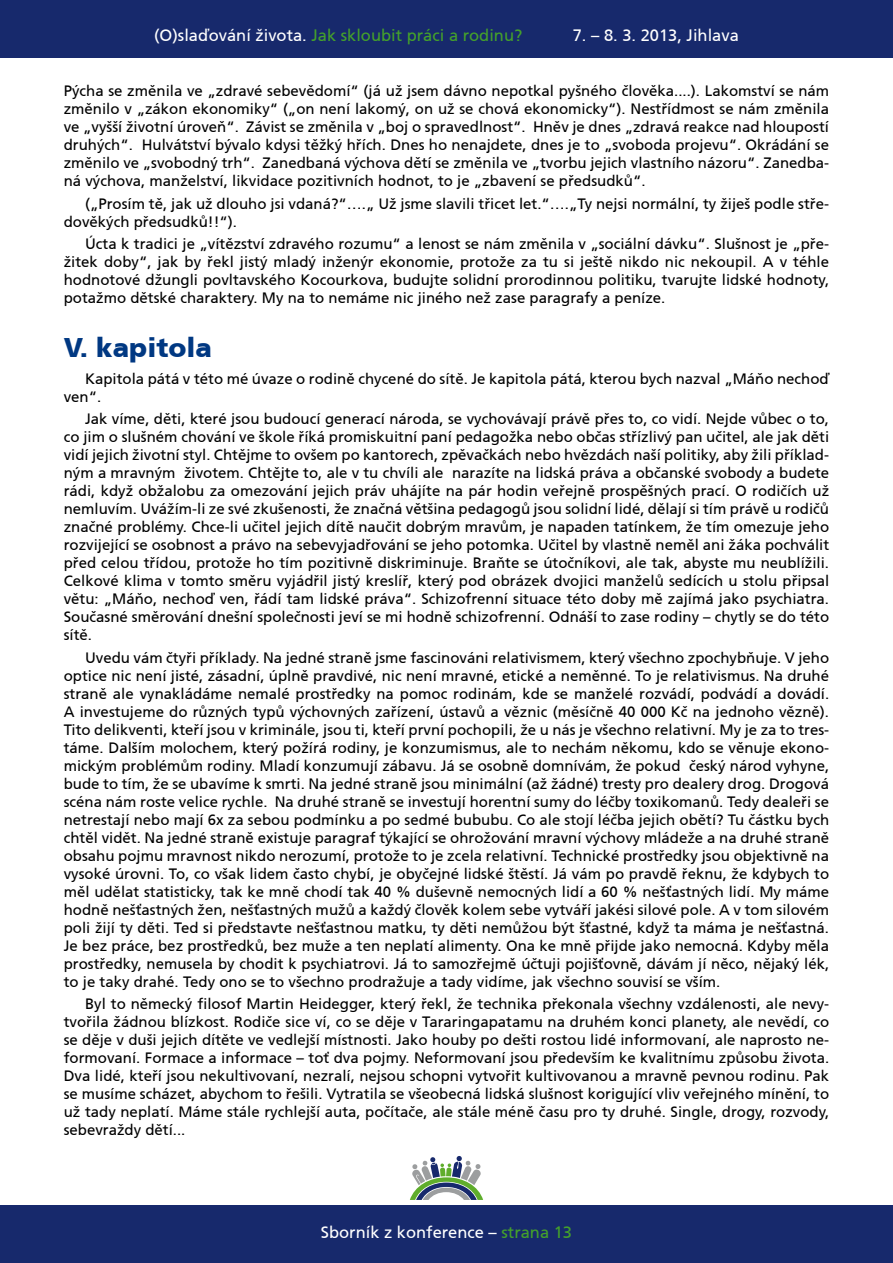
<style>
.page{position:relative;width:893px;height:1263px;background:#fff}
.page>*{position:absolute;margin:0;border:0;box-sizing:border-box;transform-origin:0 0}
.t1{font:900 27px "Frutiger CE";color:#003882}
.t2{font:16.5px "Frutiger CE";color:#fff}
.t3{font:16.5px "Frutiger CE";color:#44a12b}
.t4{font:15px/18px "Frutiger CE";color:#000;text-align:justify}
.s1{color:#fff}
.s2{color:#44a12b}
</style>
<div class="page">
<div style="left:0;top:1205px;width:893px;height:58px;background:#17296c"></div>
<div style="left:0;top:0;width:893px;height:58px;background:#17296c"></div>
<svg style="left:410px;top:1156px;width:73px;height:44px"></svg>
<p class="t3" style="left:154px;top:26px;width:370px"><span class="s1">(O)slaďování života.</span> Jak skloubit práci a rodinu?</p>
<p class="t2" style="left:573px;top:26px;width:168px">7. – 8. 3. 2013, Jihlava</p>
<p class="t4" style="left:64px;top:82px;width:767px">Pýcha se změnila ve „zdravé sebevědomí“ (já už jsem dávno nepotkal pyšného člověka....). Lakomství se nám změnilo v „zákon ekonomiky“ („on není lakomý, on už se chová ekonomicky“). Nestřídmost se nám změnila ve „vyšší životní úroveň“. Závist se změnila v „boj o spravedlnost“. Hněv je dnes „zdravá reakce nad hloupostí druhých“. Hulvátství bývalo kdysi těžký hřích. Dnes ho nenajdete, dnes je to „svoboda projevu“. Okrádání se změnilo ve „svobodný trh“. Zanedbaná výchova dětí se změnila ve „tvorbu jejich vlastního názoru“. Zanedba&shy;ná výchova, manželství, likvidace pozitivních hodnot, to je „zbavení se předsudků“.</p>
<p class="t4" style="left:64px;top:194px;width:767px;text-indent:21px">(„Prosím tě, jak už dlouho jsi vdaná?“….„ Už jsme slavili třicet let.“….„Ty nejsi normální, ty žiješ podle stře&shy;dověkých předsudků!!“).</p>
<p class="t4" style="left:64px;top:235px;width:767px;text-indent:21px">Úcta k tradici je „vítězství zdravého rozumu“ a lenost se nám změnila v „sociální dávku“. Slušnost je „pře&shy;žitek doby“, jak by řekl jistý mladý inženýr ekonomie, protože za tu si ještě nikdo nic nekoupil. A v téhle hodnotové džungli povltavského Kocourkova, budujte solidní prorodinnou politiku, tvarujte lidské hodnoty, potažmo dětské charaktery. My na to nemáme nic jiného než zase paragrafy a peníze.</p>
<h1 class="t1" style="left:64px;top:332px;width:150px">V. kapitola</h1>
<p class="t4" style="left:64px;top:370px;width:767px;text-indent:21px">Kapitola pátá v této mé úvaze o rodině chycené do sítě. Je kapitola pátá, kterou bych nazval „Máňo nechoď ven“.</p>
<p class="t4" style="left:64px;top:410px;width:767px;text-indent:21px">Jak víme, děti, které jsou budoucí generací národa, se vychovávají právě přes to, co vidí. Nejde vůbec o to, co jim o slušném chování ve škole říká promiskuitní paní pedagožka nebo občas střízlivý pan učitel, ale jak děti vidí jejich životní styl. Chtějme to ovšem po kantorech, zpěvačkách nebo hvězdách naší politiky, aby žili příklad&shy;ným a mravným životem. Chtějte to, ale v tu chvíli ale narazíte na lidská práva a občanské svobody a budete rádi, když obžalobu za omezování jejich práv uhájíte na pár hodin veřejně prospěšných prací. O rodičích už nemluvím. Uvážím-li ze své zkušenosti, že značná většina pedagogů jsou solidní lidé, dělají si tím právě u rodičů značné problémy. Chce-li učitel jejich dítě naučit dobrým mravům, je napaden tatínkem, že tím omezuje jeho rozvijející se osobnost a právo na sebevyjadřování se jeho potomka. Učitel by vlastně neměl ani žáka pochválit před celou třídou, protože ho tím pozitivně diskriminuje. Braňte se útočníkovi, ale tak, abyste mu neublížili.<br>Celkové klima v tomto směru vyjádřil jistý kreslíř, který pod obrázek dvojici manželů sedících u stolu připsal větu: „Máňo, nechoď ven, řádí tam lidské práva“. Schizofrenní situace této doby mě zajímá jako psychiatra.<br>Současné směrování dnešní společnosti jeví se mi hodně schizofrenní. Odnáší to zase rodiny – chytly se do této sítě.</p>
<p class="t4" style="left:64px;top:648px;width:767px;text-indent:21px">Uvedu vám čtyři příklady. Na jedné straně jsme fascinováni relativismem, který všechno zpochybňuje. V jeho optice nic není jisté, zásadní, úplně pravdivé, nic není mravné, etické a neměnné. To je relativismus. Na druhé straně ale vynakládáme nemalé prostředky na pomoc rodinám, kde se manželé rozvádí, podvádí a dovádí.<br>A investujeme do různých typů výchovných zařízení, ústavů a věznic (měsíčně 40 000 Kč na jednoho vězně).<br>Tito delikventi, kteří jsou v kriminále, jsou ti, kteří první pochopili, že u nás je všechno relativní. My je za to tres&shy;táme. Dalším molochem, který požírá rodiny, je konzumismus, ale to nechám někomu, kdo se věnuje ekono&shy;mickým problémům rodiny. Mladí konzumují zábavu. Já se osobně domnívám, že pokud český národ vyhyne, bude to tím, že se ubavíme k smrti. Na jedné straně jsou minimální (až žádné) tresty pro dealery drog. Drogová scéna nám roste velice rychle. Na druhé straně se investují horentní sumy do léčby toxikomanů. Tedy dealeři se netrestají nebo mají 6x za sebou podmínku a po sedmé bububu. Co ale stojí léčba jejich obětí? Tu částku bych chtěl vidět. Na jedné straně existuje paragraf týkající se ohrožování mravní výchovy mládeže a na druhé straně obsahu pojmu mravnost nikdo nerozumí, protože to je zcela relativní. Technické prostředky jsou objektivně na vysoké úrovni. To, co však lidem často chybí, je obyčejné lidské štěstí. Já vám po pravdě řeknu, že kdybych to měl udělat statisticky, tak ke mně chodí tak 40 % duševně nemocných lidí a 60 % nešťastných lidí. My máme hodně nešťastných žen, nešťastných mužů a každý člověk kolem sebe vytváří jakési silové pole. A v tom silovém poli žijí ty děti. Ted si představte nešťastnou matku, ty děti nemůžou být šťastné, když ta máma je nešťastná.<br>Je bez práce, bez prostředků, bez muže a ten neplatí alimenty. Ona ke mně přijde jako nemocná. Kdyby měla prostředky, nemusela by chodit k psychiatrovi. Já to samozřejmě účtuji pojišťovně, dávám jí něco, nějaký lék, to je taky drahé. Tedy ono se to všechno prodražuje a tady vidíme, jak všechno souvisí se vším.</p>
<p class="t4" style="left:64px;top:994px;width:767px;text-indent:21px">Byl to německý filosof Martin Heidegger, který řekl, že technika překonala všechny vzdálenosti, ale nevy&shy;tvořila žádnou blízkost. Rodiče sice ví, co se děje v Tararingapatamu na druhém konci planety, ale nevědí, co se děje v duši jejich dítěte ve vedlejší místnosti. Jako houby po dešti rostou lidé informovaní, ale naprosto ne&shy;formovaní. Formace a informace – toť dva pojmy. Neformovaní jsou především ke kvalitnímu způsobu života.<br>Dva lidé, kteří jsou nekultivovaní, nezralí, nejsou schopni vytvořit kultivovanou a mravně pevnou rodinu. Pak se musíme scházet, abychom to řešili. Vytratila se všeobecná lidská slušnost korigující vliv veřejného mínění, to už tady neplatí. Máme stále rychlejší auta, počítače, ale stále méně času pro ty druhé. Single, drogy, rozvody, sebevraždy dětí...</p>
<p class="t2" style="left:321px;top:1222px;width:253px">Sborník z konference – <span class="s2">strana 13</span></p>
</div>
